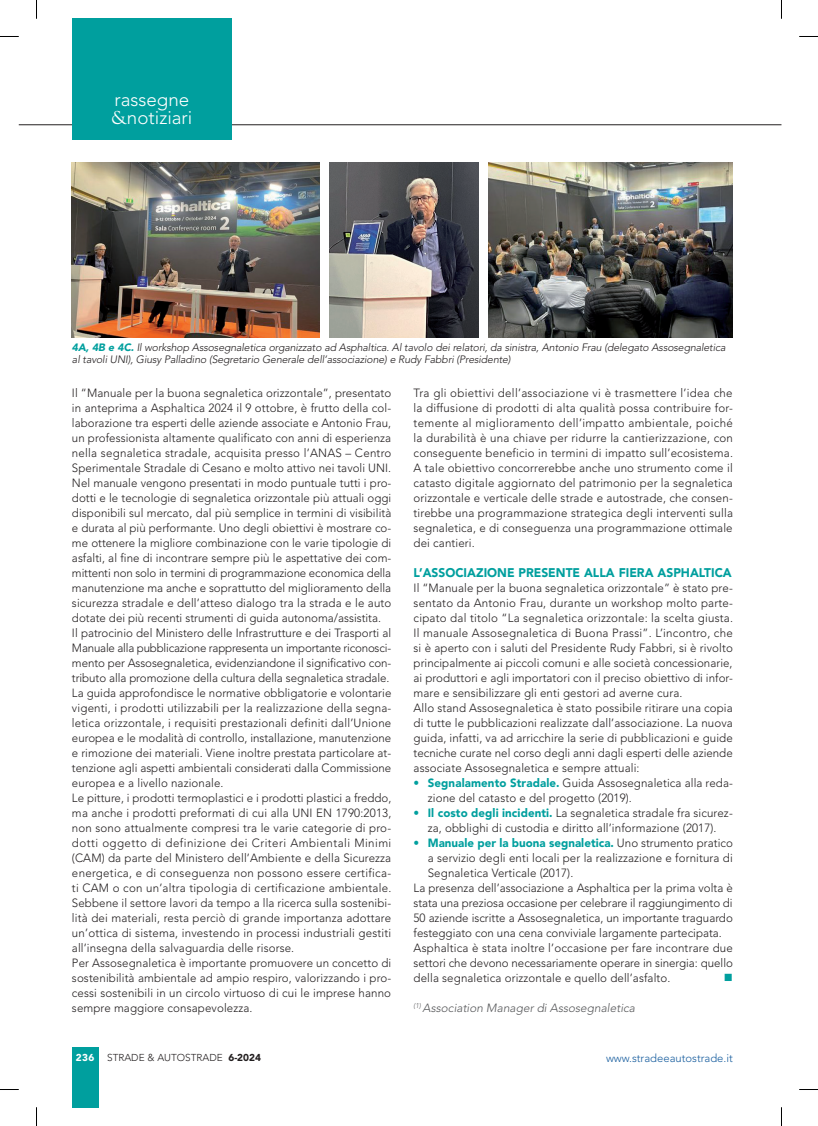
<style>
.page{position:relative;width:818px;height:1126px;background:#fff}
.page>*{position:absolute;margin:0;border:0;box-sizing:border-box;transform-origin:0 0}
.t1{font:300 18.75px/18.8px "Avenir";color:#fff}
.t2{font:900 12.5px "Avenir";color:#009f9e;scale:.96 1}
.t3{font:12.5px "Wingdings";color:#009f9e}
.t4{font:300 11.88px/15px "Avenir";letter-spacing:.01em;color:#231f20}
.t5{font:900 11.88px "Avenir";letter-spacing:.005em;color:#009f9e}
.t6{font:italic 300 11.88px "Avenir";color:#57585a}
.t7{font:300 11.25px "Avenir";color:#175d9e}
.t8{font:italic 300 10.62px/11.9px "Avenir";letter-spacing:-.015em;color:#231f20}
.t9{font:300 10px "Avenir";color:#231f20}
.t10{font:900 10px "Avenir";color:#fff}
.s1{font-family:"Goudy Std";font-weight:400}
.s2{font-weight:900;color:#009f9e}
.s3{color:#009f9e}
.s4{font-weight:300}
.s5{font-weight:300;color:#231f20}
.s6{font-weight:900}
</style>
<div class="page">
<hr style="left:19px;top:124px;width:762px;height:1px;background:#231f20">
<div style="left:72px;top:19px;width:159px;height:121px;background:#009f9e"></div>
<div style="left:72px;top:1046px;width:26px;height:61px;background:#009f9e"></div>
<img style="left:329px;top:162px;width:149px;height:176px">
<img style="left:488px;top:162px;width:244px;height:176px">
<img style="left:72px;top:162px;width:247px;height:176px">
<svg style="left:0;top:36px;width:19px;height:1px"></svg>
<svg style="left:799px;top:36px;width:18px;height:1px"></svg>
<svg style="left:0;top:1089px;width:19px;height:1px"></svg>
<svg style="left:799px;top:1089px;width:18px;height:1px"></svg>
<svg style="left:36px;top:0;width:1px;height:19px"></svg>
<svg style="left:36px;top:1107px;width:1px;height:18px"></svg>
<h1 class="t1" style="left:111px;top:90px;width:82px">rassegne <span class="s1">&amp;</span>notiziari</h1>
<p class="t8" style="left:72px;top:341px;width:654px"><span class="s2">4A, 4B e 4C.</span> Il workshop Assosegnaletica organizzato ad Asphaltica. Al tavolo dei relatori, da sinistra, Antonio Frau (delegato Assosegnaletica al tavoli UNI), Giusy Palladino (Segretario Generale dell’associazione) e Rudy Fabbri (Presidente)</p>
<p class="t4" style="left:72px;top:385px;width:321px">Il “Manuale per la buona segnaletica orizzontale”, presentato in anteprima a Asphaltica 2024 il 9 ottobre, è frutto della col&shy;laborazione tra esperti delle aziende associate e Antonio Frau, un professionista altamente qualificato con anni di esperienza nella segnaletica stradale, acquisita presso l’ANAS – Centro Sperimentale Stradale di Cesano e molto attivo nei tavoli UNI.<br>Nel manuale vengono presentati in modo puntuale tutti i pro&shy;dotti e le tecnologie di segnaletica orizzontale più attuali oggi disponibili sul mercato, dal più semplice in termini di visibilità e durata al più performante. Uno degli obiettivi è mostrare co&shy;me ottenere la migliore combinazione con le varie tipologie di asfalti, al fine di incontrare sempre più le aspettative dei com&shy;mittenti non solo in termini di programmazione economica della manutenzione ma anche e soprattutto del miglioramento della sicurezza stradale e dell’atteso dialogo tra la strada e le auto dotate dei più recenti strumenti di guida autonoma/assistita.<br>Il patrocinio del Ministero delle Infrastrutture e dei Trasporti al Manuale alla pubblicazione rappresenta un importante riconosci&shy;mento per Assosegnaletica, evidenziandone il significativo con&shy;tributo alla promozione della cultura della segnaletica stradale.<br>La guida approfondisce le normative obbligatorie e volontarie vigenti, i prodotti utilizzabili per la realizzazione della segna&shy;letica orizzontale, i requisiti prestazionali definiti dall’Unione europea e le modalità di controllo, installazione, manutenzione e rimozione dei materiali. Viene inoltre prestata particolare at&shy;tenzione agli aspetti ambientali considerati dalla Commissione europea e a livello nazionale.<br>Le pitture, i prodotti termoplastici e i prodotti plastici a freddo, ma anche i prodotti preformati di cui alla UNI EN 1790:2013, non sono attualmente compresi tra le varie categorie di pro&shy;dotti oggetto di definizione dei Criteri Ambientali Minimi (CAM) da parte del Ministero dell’Ambiente e della Sicurezza energetica, e di conseguenza non possono essere certifica&shy;ti CAM o con un’altra tipologia di certificazione ambientale.<br>Sebbene il settore lavori da tempo a lla ricerca sulla sostenibi&shy;lità dei materiali, resta perciò di grande importanza adottare un’ottica di sistema, investendo in processi industriali gestiti all’insegna della salvaguardia delle risorse.<br>Per Assosegnaletica è importante promuovere un concetto di sostenibilità ambientale ad ampio respiro, valorizzando i pro&shy;cessi sostenibili in un circolo virtuoso di cui le imprese hanno sempre maggiore consapevolezza.</p>
<p class="t4" style="left:413px;top:385px;width:321px;text-align:justify">Tra gli obiettivi dell’associazione vi è trasmettere l’idea che la diffusione di prodotti di alta qualità possa contribuire for&shy;temente al miglioramento dell’impatto ambientale, poiché la durabilità è una chiave per ridurre la cantierizzazione, con conseguente beneficio in termini di impatto sull’ecosistema.<br>A tale obiettivo concorrerebbe anche uno strumento come il catasto digitale aggiornato del patrimonio per la segnaletica orizzontale e verticale delle strade e autostrade, che consen&shy;tirebbe una programmazione strategica degli interventi sulla segnaletica, e di conseguenza una programmazione ottimale dei cantieri.</p>
<p class="t2" style="left:413px;top:565px;width:333px">L’ASSOCIAZIONE PRESENTE ALLA FIERA ASPHALTICA</p>
<p class="t4" style="left:413px;top:580px;width:321px">Il “Manuale per la buona segnaletica orizzontale” è stato pre&shy;sentato da Antonio Frau, durante un workshop molto parte&shy;cipato dal titolo “La segnaletica orizzontale: la scelta giusta.<br>Il manuale Assosegnaletica di Buona Prassi”. L’incontro, che si è aperto con i saluti del Presidente Rudy Fabbri, si è rivolto principalmente ai piccoli comuni e alle società concessionarie, ai produttori e agli importatori con il preciso obiettivo di infor&shy;mare e sensibilizzare gli enti gestori ad averne cura.<br>Allo stand Assosegnaletica è stato possibile ritirare una copia di tutte le pubblicazioni realizzate dall’associazione. La nuova guida, infatti, va ad arricchire la serie di pubblicazioni e guide tecniche curate nel corso degli anni dagli esperti delle aziende associate Assosegnaletica e sempre attuali:</p>
<p class="t4" style="left:427px;top:775px;width:306px;text-indent:-14px"><span class="s3">•</span> <span class="s2">Segnalamento Stradale.</span> Guida Assosegnaletica alla reda&shy;zione del catasto e del progetto (2019).</p>
<p class="t4" style="left:413px;top:805px;width:320px;text-align:center"><span class="s3">•</span> <span class="s2">Il costo degli incidenti.</span> La segnaletica stradale fra sicurez&shy;za, obblighi di custodia e diritto all’informazione (2017).</p>
<p class="t5" style="left:413px;top:835px;width:320px"><span class="s4">•</span> Manuale per la buona segnaletica. <span class="s5">Uno strumento pratico</span></p>
<p class="t4" style="left:427px;top:850px;width:306px">a servizio degli enti locali per la realizzazione e fornitura di</p>
<p class="t4" style="left:427px;top:865px;width:147px">Segnaletica Verticale (2017).</p>
<p class="t4" style="left:413px;top:880px;width:321px">La presenza dell’associazione a Asphaltica per la prima volta è</p>
<p class="t4" style="left:413px;top:895px;width:320px">stata una preziosa occasione per celebrare il raggiungimento di</p>
<p class="t4" style="left:413px;top:910px;width:320px">50 aziende iscritte a Assosegnaletica, un importante traguardo</p>
<p class="t4" style="left:413px;top:925px;width:309px">festeggiato con una cena conviviale largamente partecipata.</p>
<p class="t4" style="left:413px;top:940px;width:320px">Asphaltica è stata inoltre l’occasione per fare incontrare due</p>
<p class="t4" style="left:413px;top:955px;width:320px">settori che devono necessariamente operare in sinergia: quello</p>
<p class="t4" style="left:413px;top:970px;width:258px">della segnaletica orizzontale e quello dell’asfalto.</p>
<p class="t3" style="left:723px;top:970px;width:11px">■</p>
<p class="t6" style="left:413px;top:1000px;width:223px"><sup>(1)</sup> Association Manager di Assosegnaletica</p>
<p class="t10" style="left:76px;top:1051px;width:20px">236</p>
<p class="t9" style="left:107px;top:1051px;width:155px">STRADE &amp; AUTOSTRADE <span class="s6">6-2024</span></p>
<p class="t7" style="left:605px;top:1051px;width:128px">www.stradeeautostrade.it</p>
</div>
